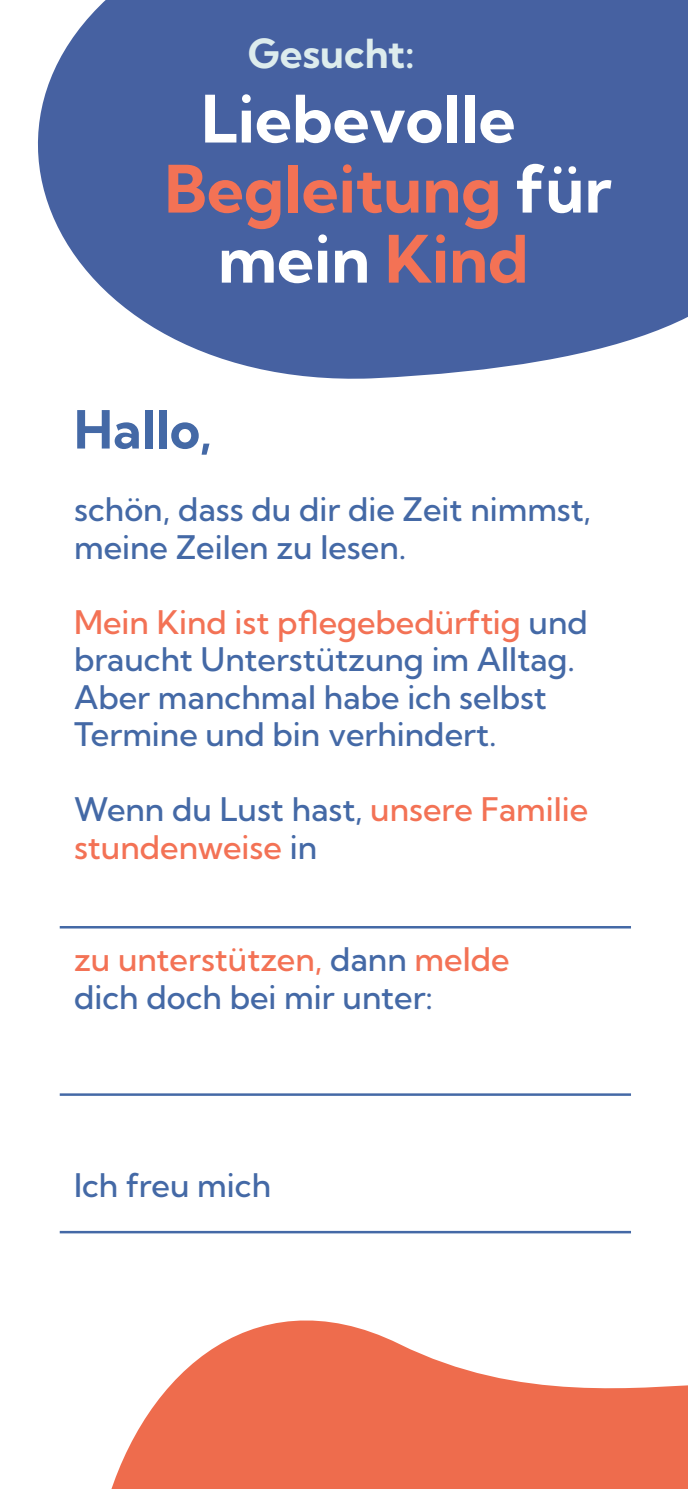
<style>
.page{position:relative;width:688px;height:1489px;background:#fff}
.page>*{position:absolute;margin:0;border:0;box-sizing:border-box;transform-origin:0 0}
.t1{font:65.25px "Kumbh Sans";color:#fff}
.t2{font:65.25px "Kumbh Sans";color:#f37255}
.t3{font:52.5px "Kumbh Sans";color:#4469a6}
.t4{font:40px "Kumbh Sans";color:#ddeced}
.t5{font:32.5px/37.5px "Kumbh Sans";color:#4469a6}
.t6{font:32.5px/37.5px "Kumbh Sans";color:#f37255}
.s1{color:#fff}
.s2{color:#f37255}
.s3{color:#4469a6}
</style>
<div class="page">
<svg style="left:38px;top:0;width:649px;height:379px;fill:#4661a1"></svg>
<hr style="left:60px;top:1093px;width:570px;height:2px;background:#4469a6">
<hr style="left:60px;top:926px;width:570px;height:2px;background:#4469a6">
<hr style="left:60px;top:1230px;width:570px;height:3px;background:#4469a6">
<svg style="left:84px;top:1233px;width:603px;height:255px"></svg>
<p class="t4" style="left:248px;top:28px;width:168px">Gesucht:</p>
<h1 class="t1" style="left:201px;top:78px;width:316px">Liebevolle</h1>
<h1 class="t2" style="left:164px;top:148px;width:448px">Begleitung <span class="s1">für</span></h1>
<h1 class="t1" style="left:218px;top:218px;width:312px">mein <span class="s2">Kind</span></h1>
<h2 class="t3" style="left:74px;top:397px;width:139px">Hallo,</h2>
<p class="t5" style="left:74px;top:490px;width:518px">schön, dass du dir die Zeit nimmst, meine Zeilen zu lesen.</p>
<p class="t5" style="left:74px;top:603px;width:515px"><span class="s2">Mein Kind ist pflegebedürftig</span> und braucht Unterstützung im Alltag.<br>Aber manchmal habe ich selbst<br>Termine und bin verhindert.</p>
<p class="t6" style="left:74px;top:790px;width:515px"><span class="s3">Wenn du Lust hast,</span> unsere Familie stundenweise <span class="s3">in</span></p>
<p class="t5" style="left:74px;top:940px;width:437px"><span class="s2">zu unterstützen,</span> dann <span class="s2">melde </span>dich doch bei mir unter:</p>
<p class="t5" style="left:74px;top:1165px;width:198px">Ich freu mich</p>
</div>
